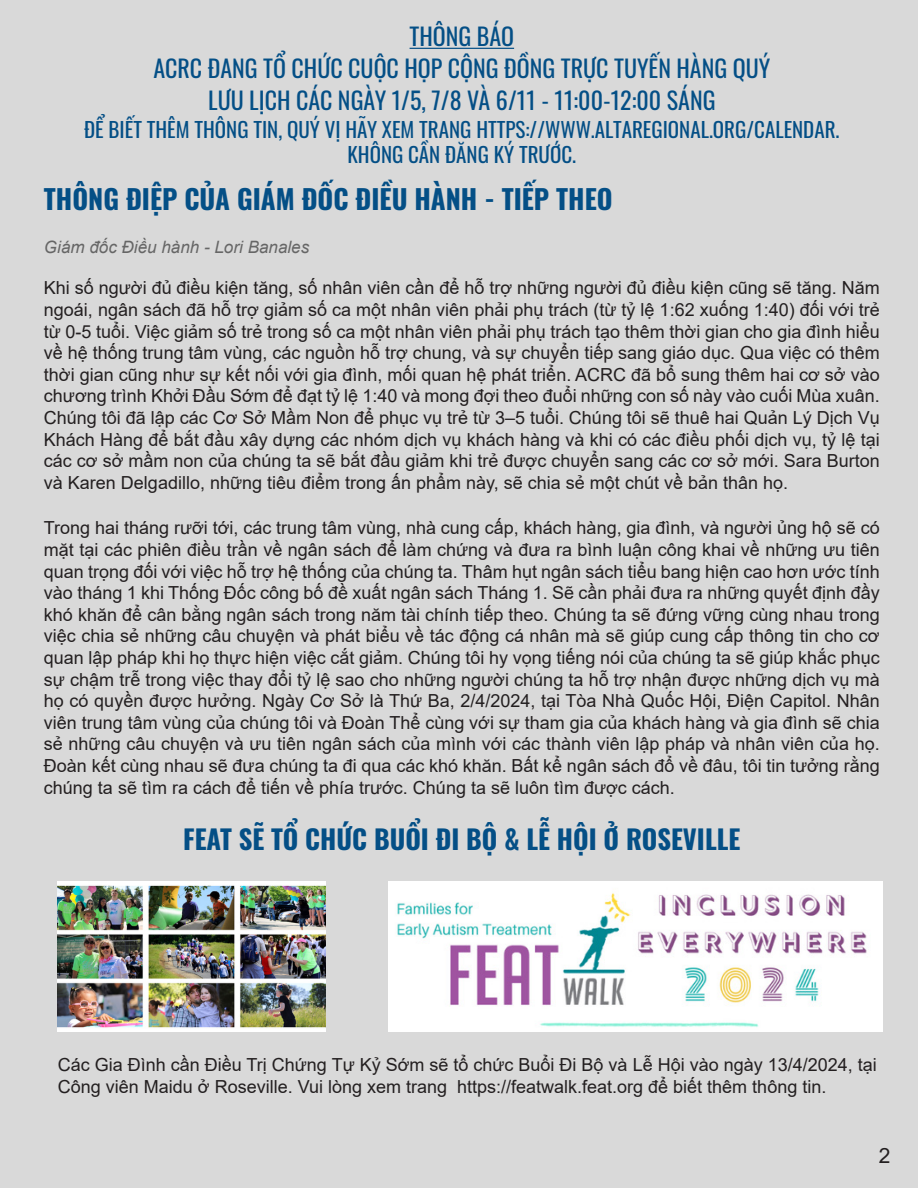
<style>
.page{position:relative;width:918px;height:1188px;background:#d9d9d9}
.page>*{position:absolute;margin:0;border:0;box-sizing:border-box;transform-origin:0 0}
.t1{font:700 27px "Oswald";color:#044f86}
.t2{font:700 26.7px "Oswald";color:#044f86}
.t3{font:24px "Oswald";color:#044f86}
.t4{font:21px/25.2px "Oswald";color:#044f86;text-align:center}
.t5{font:21px "Arial";color:#231f20}
.t6{font:18px/21.6px "Arial";color:#231f20;text-align:justify}
.t7{font:italic 17.1px "Arial";color:#666}
</style>
<div class="page">
<img style="left:388px;top:881px;width:494px;height:151px">
<img style="left:58px;top:881px;width:268px;height:151px">
<hr style="left:410px;top:48px;width:104px;height:1px;background:#044f86">
<p class="t3" style="left:410px;top:15px;width:106px">THÔNG BÁO</p>
<p class="t3" style="left:153px;top:47px;width:619px">ACRC ĐANG TỔ CHỨC CUỘC HỌP CỘNG ĐỒNG TRỰC TUYẾN HÀNG QUÝ</p>
<p class="t3" style="left:208px;top:78px;width:509px">LƯU LỊCH CÁC NGÀY 1/5, 7/8 VÀ 6/11 - 11:00-12:00 SÁNG</p>
<p class="t4" style="left:84px;top:115px;width:757px">ĐỂ BIẾT THÊM THÔNG TIN, QUÝ VỊ HÃY XEM TRANG HTTPS://WWW.ALTAREGIONAL.ORG/CALENDAR.<br>KHÔNG CẦN ĐĂNG KÝ TRƯỚC.</p>
<p class="t1" style="left:44px;top:175px;width:570px">THÔNG ĐIỆP CỦA GIÁM ĐỐC ĐIỀU HÀNH - TIẾP THEO</p>
<p class="t7" style="left:44px;top:236px;width:267px">Giám đốc Điều hành - Lori Banales</p>
<p class="t6" style="left:44px;top:277px;width:837px">Khi số người đủ điều kiện tăng, số nhân viên cần để hỗ trợ những người đủ điều kiện cũng sẽ tăng. Năm ngoái, ngân sách đã hỗ trợ giảm số ca một nhân viên phải phụ trách (từ tỷ lệ 1:62 xuống 1:40) đối với trẻ từ 0-5 tuổi. Việc giảm số trẻ trong số ca một nhân viên phải phụ trách tạo thêm thời gian cho gia đình hiểu về hệ thống trung tâm vùng, các nguồn hỗ trợ chung, và sự chuyển tiếp sang giáo dục. Qua việc có thêm thời gian cũng như sự kết nối với gia đình, mối quan hệ phát triển. ACRC đã bổ sung thêm hai cơ sở vào chương trình Khởi Đầu Sớm để đạt tỷ lệ 1:40 và mong đợi theo đuổi những con số này vào cuối Mùa xuân.<br>Chúng tôi đã lập các Cơ Sở Mầm Non để phục vụ trẻ từ 3–5 tuổi. Chúng tôi sẽ thuê hai Quản Lý Dịch Vụ Khách Hàng để bắt đầu xây dựng các nhóm dịch vụ khách hàng và khi có các điều phối dịch vụ, tỷ lệ tại các cơ sở mầm non của chúng ta sẽ bắt đầu giảm khi trẻ được chuyển sang các cơ sở mới. Sara Burton và Karen Delgadillo, những tiêu điểm trong ấn phẩm này, sẽ chia sẻ một chút về bản thân họ.</p>
<p class="t6" style="left:44px;top:517px;width:837px">Trong hai tháng rưỡi tới, các trung tâm vùng, nhà cung cấp, khách hàng, gia đình, và người ủng hộ sẽ có mặt tại các phiên điều trần về ngân sách để làm chứng và đưa ra bình luận công khai về những ưu tiên quan trọng đối với việc hỗ trợ hệ thống của chúng ta. Thâm hụt ngân sách tiểu bang hiện cao hơn ước tính vào tháng 1 khi Thống Đốc công bố đề xuất ngân sách Tháng 1. Sẽ cần phải đưa ra những quyết định đầy khó khăn để cân bằng ngân sách trong năm tài chính tiếp theo. Chúng ta sẽ đứng vững cùng nhau trong việc chia sẻ những câu chuyện và phát biểu về tác động cá nhân mà sẽ giúp cung cấp thông tin cho cơ quan lập pháp khi họ thực hiện việc cắt giảm. Chúng tôi hy vọng tiếng nói của chúng ta sẽ giúp khắc phục sự chậm trễ trong việc thay đổi tỷ lệ sao cho những người chúng ta hỗ trợ nhận được những dịch vụ mà họ có quyền được hưởng. Ngày Cơ Sở là Thứ Ba, 2/4/2024, tại Tòa Nhà Quốc Hội, Điện Capitol. Nhân viên trung tâm vùng của chúng tôi và Đoàn Thể cùng với sự tham gia của khách hàng và gia đình sẽ chia sẻ những câu chuyện và ưu tiên ngân sách của mình với các thành viên lập pháp và nhân viên của họ.<br>Đoàn kết cùng nhau sẽ đưa chúng ta đi qua các khó khăn. Bất kể ngân sách đổ về đâu, tôi tin tưởng rằng chúng ta sẽ tìm ra cách để tiến về phía trước. Chúng ta sẽ luôn tìm được cách.</p>
<p class="t2" style="left:183px;top:815px;width:559px">FEAT SẼ TỔ CHỨC BUỔI ĐI BỘ &amp; LỄ HỘI Ở ROSEVILLE</p>
<p class="t6" style="left:58px;top:1054px;width:820px">Các Gia Đình cần Điều Trị Chứng Tự Kỷ Sớm sẽ tổ chức Buổi Đi Bộ và Lễ Hội vào ngày 13/4/2024, tại<br>Công viên Maidu ở Roseville. Vui lòng xem trang https://featwalk.feat.org để biết thêm thông tin.</p>
<p class="t5" style="left:879px;top:1141px;width:13px">2</p>
</div>
